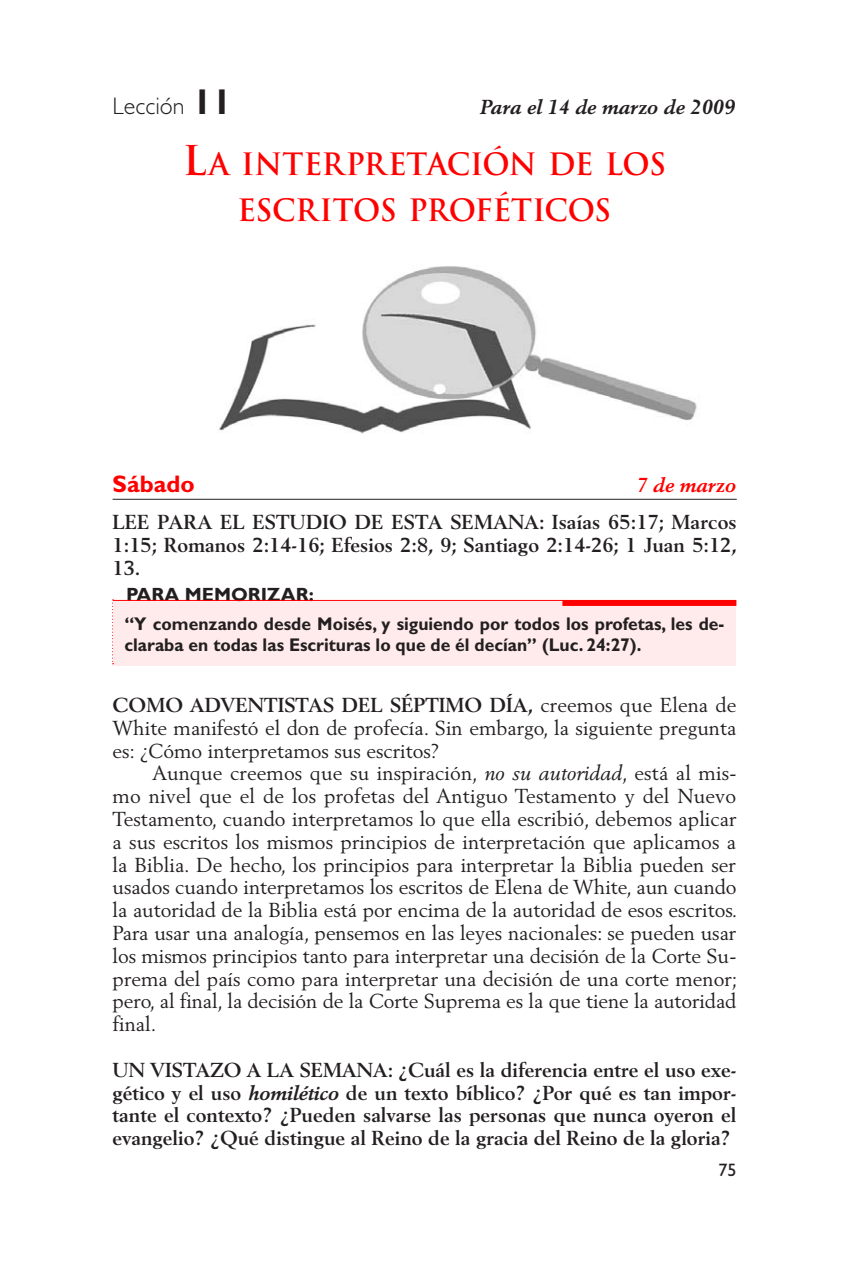
<style>
.page{position:relative;width:849px;height:1263px;background:#fff}
.page>*{position:absolute;margin:0;border:0;box-sizing:border-box;transform-origin:0 0}
.pppa{font:700 30px/45.6px "Trajan";letter-spacing:-.01em;color:#f00;text-align:center}
.t1{font:300 24px "Gill Sans";color:#231f20}
.t2{font:700 24px "Gill Sans";color:#f00}
.t3{font:20px/22.8px "Berling";color:#231f20;text-align:justify}
.t4{font:700 20px/22.8px "Berling";color:#231f20;text-align:justify}
.t5{font:italic 700 20px "Berling";color:#231f20}
.t6{font:italic 700 20px "Berling";color:#f00}
.t7{font:700 19.2px "Gill Sans";color:#231f20}
.definic{font:700 18.4px/21px "Gill Sans";color:#231f20;scale:.95 1}
.t8{font:18px "Gill Sans";color:#231f20}
.s1{font-weight:700;font-size:36px}
.s2{font-size:40px}
.s3{font-weight:700}
.s4{font-style:italic}
</style>
<div class="page">
<hr style="left:113px;top:499px;width:624px;height:1px;background:#231f20">
<div style="left:112px;top:601px;width:624px;height:64px;background:#ffebeb"></div>
<hr style="left:113px;top:600px;width:450px;height:1px;background:#f00">
<svg style="left:112px;top:599px;width:2px;height:65px"></svg>
<div style="left:562px;top:600px;width:174px;height:6px;background:#f00"></div>
<img style="left:219px;top:266px;width:478px;height:168px">
<p class="t1" style="left:113px;top:92px;width:121px">Lección <span class="s1">11</span></p>
<p class="t5" style="left:480px;top:95px;width:256px">Para el 14 de marzo de 2009</p>
<p class="pppa" style="left:183px;top:142px;width:485px"><span class="s2">L</span>A INTERPRETACIÓN DE LOS<br>ESCRITOS PROFÉTICOS</p>
<p class="t2" style="left:113px;top:470px;width:84px">Sábado</p>
<p class="t6" style="left:636px;top:473px;width:101px">7 de marzo</p>
<p class="t4" style="left:113px;top:511px;width:626px">LEE PARA EL ESTUDIO DE ESTA SEMANA: Isaías 65:17; Marcos 1:15; Romanos 2:14-16; Efesios 2:8, 9; Santiago 2:14-26; 1 Juan 5:12, 13.</p>
<p class="t7" style="left:126px;top:583px;width:189px">PARA MEMORIZAR:</p>
<p class="definic" style="left:124px;top:613px;width:633px">“Y comenzando desde Moisés, y siguiendo por todos los profetas, les de&shy;claraba en todas las Escrituras lo que de él decían” (Luc. 24:27).</p>
<p class="t3" style="left:113px;top:693px;width:625px"><span class="s3">COMO ADVENTISTAS DEL SÉPTIMO DÍA,</span> creemos que Elena de White manifestó el don de profecía. Sin embargo, la siguiente pregunta es: ¿Cómo interpretamos sus escritos?</p>
<p class="t3" style="left:113px;top:761px;width:626px;text-indent:40px">Aunque creemos que su inspiración, <span class="s4">no su autoridad</span>, está al mis&shy;mo nivel que el de los profetas del Antiguo Testamento y del Nuevo Testamento, cuando interpretamos lo que ella escribió, debemos aplicar a sus escritos los mismos principios de interpretación que aplicamos a la Biblia. De hecho, los principios para interpretar la Biblia pueden ser usados cuando interpretamos los escritos de Elena de White, aun cuando la autoridad de la Biblia está por encima de la autoridad de esos escritos.<br>Para usar una analogía, pensemos en las leyes nacionales: se pueden usar los mismos principios tanto para interpretar una decisión de la Corte Su&shy;prema del país como para interpretar una decisión de una corte menor; pero, al final, la decisión de la Corte Suprema es la que tiene la autoridad final.</p>
<p class="t4" style="left:113px;top:1058px;width:625px">UN VISTAZO A LA SEMANA: ¿Cuál es la diferencia entre el uso exe&shy;gético y el uso <span class="s4">homilético</span> de un texto bíblico? ¿Por qué es tan impor&shy;tante el contexto? ¿Pueden salvarse las personas que nunca oyeron el evangelio? ¿Qué distingue al Reino de la gracia del Reino de la gloria?</p>
<p class="t8" style="left:718px;top:1159px;width:19px">75</p>
</div>
